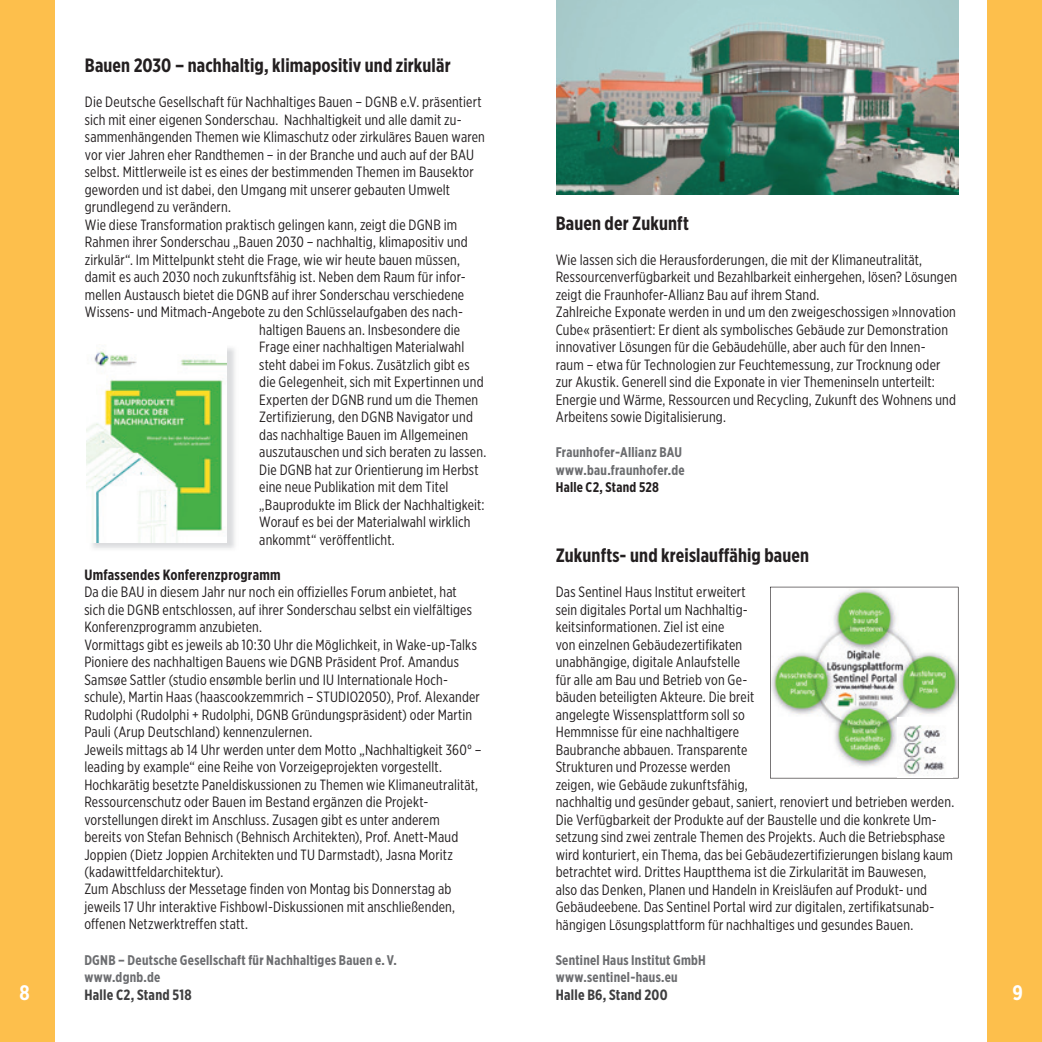
<style>
.page{position:relative;width:1042px;height:1042px;background:#fff}
.page>*{position:absolute;margin:0;border:0;box-sizing:border-box;transform-origin:0 0}
.t1{font:700 21px "Gotham X Narrow";color:#fff}
.t2{font:700 19.25px "Gotham X Narrow";letter-spacing:.005em;color:#231f20}
.t3{font:14.88px/17.5px "Gotham X Narrow";letter-spacing:.015em;color:#231f20}
.t4{font:700 14.88px "Gotham X Narrow";letter-spacing:.015em;color:#3e3e3f}
.t5{font:700 14.88px "Gotham X Narrow";letter-spacing:.015em;color:#231f20}
.t6{font:700 14px/17.5px "Gotham X Narrow";letter-spacing:.02em;color:#6c6d70}
.t7{font:700 14px "Gotham X Narrow";letter-spacing:.02em;color:#231f20}
</style>
<div class="page">
<div style="left:0;top:0;width:55px;height:1042px;background:#fdbf4c"></div>
<div style="left:987px;top:0;width:55px;height:1042px;background:#fdbf4c"></div>
<svg style="left:770px;top:587px;width:188px;height:191px"></svg>
<img style="left:898px;top:717px;width:54px;height:60px">
<img style="left:556px;top:0;width:402px;height:195px">
<img style="left:92px;top:348px;width:143px;height:201px">
<img style="left:87px;top:348px;width:139px;height:194px">
<p class="t2" style="left:85px;top:53px;width:367px">Bauen 2030 – nachhaltig, klima positiv und zirkulär</p>
<p class="t3" style="left:85px;top:93px;width:398px">Die Deutsche Gesellschaft für Nachhaltiges Bauen – DGNB e.V. präsentiert</p>
<p class="t3" style="left:85px;top:110px;width:378px">sich mit einer eigenen Sonderschau. Nachhaltigkeit und alle damit zu-</p>
<p class="t3" style="left:85px;top:128px;width:401px">sammenhängenden Themen wie Klimaschutz oder zirkuläres Bauen waren</p>
<p class="t3" style="left:85px;top:145px;width:391px">vor vier Jahren eher Randthemen – in der Branche und auch auf der BAU</p>
<p class="t3" style="left:85px;top:163px;width:390px">selbst. Mittlerweile ist es eines der bestimmenden Themen im Bausektor</p>
<p class="t3" style="left:85px;top:180px;width:367px">geworden und ist dabei, den Umgang mit unserer gebauten Umwelt</p>
<p class="t3" style="left:85px;top:198px;width:148px">grundlegend zu verändern.</p>
<p class="t3" style="left:85px;top:215px;width:374px">Wie diese Transformation praktisch gelingen kann, zeigt die DGNB im</p>
<p class="t3" style="left:85px;top:233px;width:384px">Rahmen ihrer Sonderschau „Bauen 2030 – nachhaltig, klimapositiv und</p>
<p class="t3" style="left:85px;top:250px;width:377px">zirkulär“. Im Mittelpunkt steht die Frage, wie wir heute bauen müssen,</p>
<p class="t3" style="left:85px;top:268px;width:382px">damit es auch 2030 noch zukunftsfähig ist. Neben dem Raum für infor-</p>
<p class="t3" style="left:85px;top:285px;width:381px">mellen Austausch bietet die DGNB auf ihrer Sonderschau verschiedene</p>
<p class="t3" style="left:85px;top:303px;width:380px">Wissens- und Mitmach-Angebote zu den Schlüsselaufgaben des nach-</p>
<p class="t3" style="left:259px;top:320px;width:202px">haltigen Bauens an. Insbesondere die</p>
<p class="t3" style="left:259px;top:338px;width:207px">Frage einer nachhaltigen Materialwahl</p>
<p class="t3" style="left:259px;top:355px;width:212px">steht dabei im Fokus. Zusätzlich gibt es</p>
<p class="t3" style="left:259px;top:373px;width:226px">die Gelegenheit, sich mit Expertinnen und</p>
<p class="t3" style="left:259px;top:390px;width:221px">Experten der DGNB rund um die Themen</p>
<p class="t3" style="left:259px;top:408px;width:215px">Zertifizierung, den DGNB Navigator und</p>
<p class="t3" style="left:259px;top:425px;width:210px">das nachhaltige Bauen im Allgemeinen</p>
<p class="t3" style="left:259px;top:443px;width:228px">auszutauschen und sich beraten zu lassen.</p>
<p class="t3" style="left:259px;top:460px;width:221px">Die DGNB hat zur Orientierung im Herbst</p>
<p class="t3" style="left:259px;top:478px;width:191px">eine neue Publikation mit dem Titel</p>
<p class="t3" style="left:259px;top:495px;width:227px">„Bauprodukte im Blick der Nachhaltig keit:</p>
<p class="t3" style="left:259px;top:513px;width:213px">Worauf es bei der Materialwahl wirklich</p>
<p class="t3" style="left:259px;top:530px;width:137px">ankommt“ veröffentlicht.</p>
<p class="t5" style="left:84px;top:565px;width:198px">Umfassendes Konferenzprogramm</p>
<p class="t3" style="left:84px;top:583px;width:399px">Da die BAU in diesem Jahr nur noch ein offizielles Forum anbietet, hat<br>sich die DGNB entschlossen, auf ihrer Sonderschau selbst ein vielfältiges Konferenzprogramm anzubieten.<br>Vormittags gibt es jeweils ab 10:30 Uhr die Möglichkeit, in Wake-up-Talks Pioniere des nachhaltigen Bauens wie DGNB Präsident Prof. Amandus Samsøe Sattler (studio ensømble berlin und IU Internationale Hoch&shy;schule), Martin Haas (haascookzemmrich – STUDIO2050), Prof. Alexander Rudolphi (Rudolphi + Rudolphi, DGNB Gründungspräsident) oder Martin Pauli (Arup Deutschland) kennen zulernen.<br>Jeweils mittags ab 14 Uhr werden unter dem Motto „Nachhaltigkeit 360° – leading by example“ eine Reihe von Vorzeigeprojekten vorgestellt.<br>Hochkarätig besetzte Paneldiskussionen zu Themen wie Klimaneutralität, Ressourcenschutz oder Bauen im Bestand ergänzen die Projekt -<br>vor stellungen direkt im Anschluss. Zusagen gibt es unter anderem<br>bereits von Stefan Behnisch (Behnisch Architekten), Prof. Anett-Maud Joppien (Dietz Joppien Architekten und TU Darmstadt), Jasna Moritz (kadawittfeld architektur).<br>Zum Abschluss der Messetage finden von Montag bis Donnerstag ab jeweils 17 Uhr interaktive Fishbowl-Diskus sionen mit anschließenden, offenen Netzwerktreffen statt.</p>
<p class="t6" style="left:84px;top:951px;width:314px">DGNB – Deutsche Gesellschaft für Nachhaltiges Bauen e. V. www.dgnb.de</p>
<p class="t4" style="left:84px;top:985px;width:109px">Halle C2, Stand 518</p>
<p class="t2" style="left:556px;top:211px;width:135px">Bauen der Zukunft</p>
<p class="t3" style="left:556px;top:250px;width:403px">Wie lassen sich die Herausforderungen, die mit der Klimaneutralität, Ressourcenverfügbarkeit und Bezahlbarkeit einhergehen, lösen? Lösungen zeigt die Fraunhofer-Allianz Bau auf ihrem Stand.<br>Zahlreiche Exponate werden in und um den zweigeschossigen »Innovation Cube« präsentiert: Er dient als symbolisches Gebäude zur Demonstration innovativer Lösungen für die Gebäudehülle, aber auch für den Innen&shy;raum – etwa für Technologien zur Feuchtemessung, zur Trocknung oder zur Akustik. Generell sind die Exponate in vier Themeninseln unterteilt:<br>Energie und Wärme, Ressourcen und Recycling, Zukunft des Wohnens und Arbeitens sowie Digitalisierung.</p>
<p class="t6" style="left:556px;top:443px;width:130px">Fraunhofer-Allianz BAU www.bau.fraunhofer.de</p>
<p class="t7" style="left:556px;top:479px;width:105px">Halle C2, Stand 528</p>
<p class="t2" style="left:556px;top:543px;width:255px">Zukunfts- und kreislauffähig bauen</p>
<p class="t3" style="left:556px;top:583px;width:200px">Das Sentinel Haus Institut erweitert sein digitales Portal um Nachhaltig&shy;keitsinformationen. Ziel ist eine<br>von einzelnen Gebäudezertifikaten unabhängige, digitale Anlaufstelle für alle am Bau und Betrieb von Ge&shy;bäuden beteiligten Akteure. Die breit angelegte Wissensplattform soll so</p>
<p class="t3" style="left:556px;top:723px;width:400px">Hemmnisse für eine nachhaltigere<br>Baubranche abbauen. Transparente<br>Strukturen und Prozesse werden<br>zeigen, wie Gebäude zukunftsfähig,<br>nachhaltig und gesünder gebaut, saniert, renoviert und betrieben werden.<br>Die Verfügbarkeit der Produkte auf der Baustelle und die konkrete Um&shy;setzung sind zwei zentrale Themen des Projekts. Auch die Betriebsphase wird konturiert, ein Thema, das bei Gebäudezertifizierungen bislang kaum betrachtet wird. Drittes Hauptthema ist die Zirkularität im Bauwesen,<br>also das Denken, Planen und Handeln in Kreisläufen auf Produkt- und Gebäude ebene. Das Sentinel Portal wird zur digitalen, zertifikatsunab&shy;hängigen Lösungsplattform für nachhaltiges und gesundes Bauen.</p>
<p class="t6" style="left:556px;top:951px;width:152px">Sentinel Haus Institut GmbH www.sentinel-haus.eu</p>
<p class="t4" style="left:556px;top:985px;width:113px">Halle B6, Stand 200</p>
<h1 class="t1" style="left:19px;top:979px;width:12px">8</h1>
<h1 class="t1" style="left:1012px;top:979px;width:12px">9</h1>
</div>
